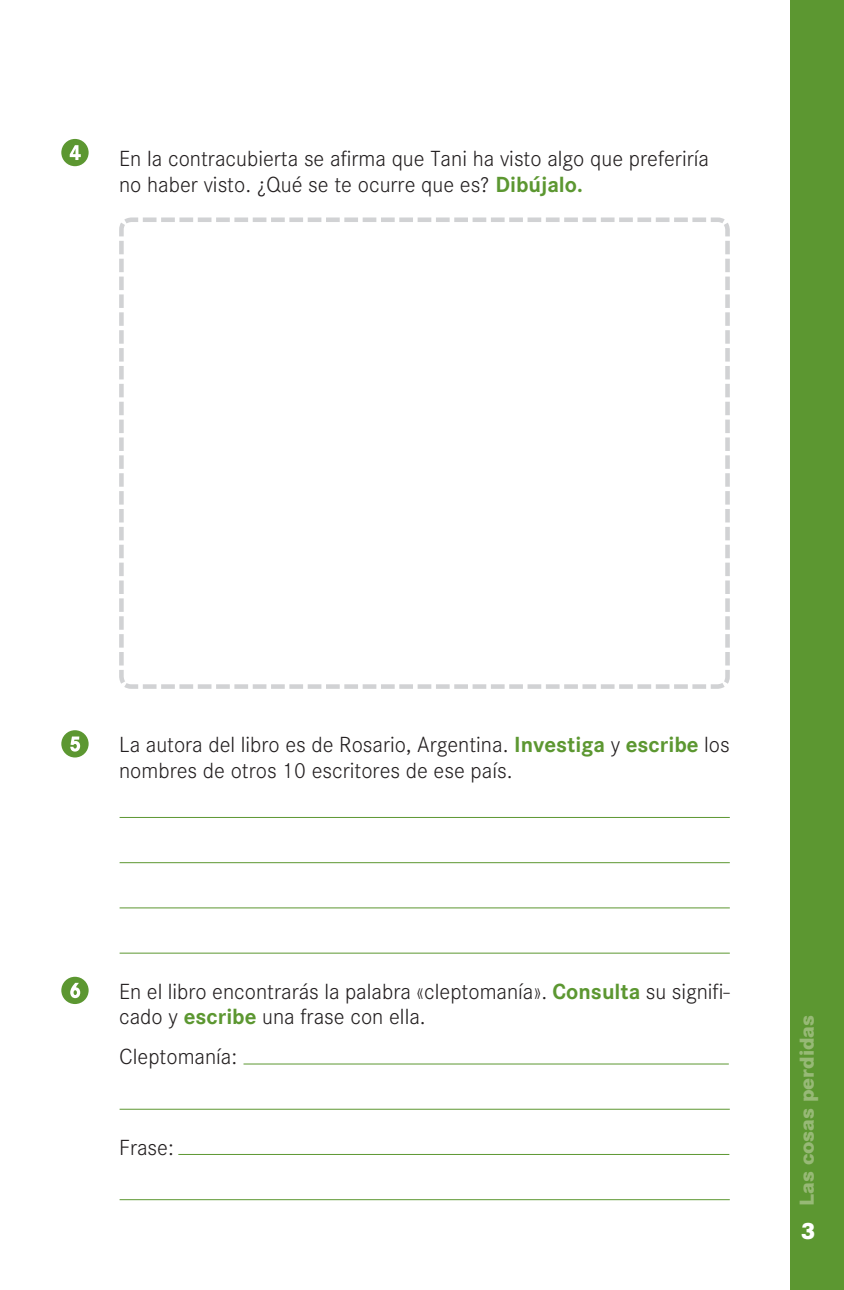
<style>
.page{position:relative;width:844px;height:1290px;background:#fff}
.page>*{position:absolute;margin:0;border:0;box-sizing:border-box;transform-origin:0 0}
.t1{font:800 24.5px "Corporate S";color:#fff}
.t2{font:300 22.75px/25.4px "Corporate S";color:#231f20}
.t3{font:800 21px "Corporate S";color:#97b976}
.s1{font-weight:700;color:#5c9731}
</style>
<div class="page">
<svg style="left:61px;top:139px;width:28px;height:27px"></svg>
<svg style="left:61px;top:730px;width:28px;height:27px"></svg>
<hr style="left:119px;top:817px;width:610px;height:1px;background:#5c9731">
<hr style="left:119px;top:862px;width:610px;height:1px;background:#5c9731">
<hr style="left:119px;top:907px;width:610px;height:1px;background:#5c9731">
<hr style="left:119px;top:953px;width:610px;height:1px;background:#5c9731">
<svg style="left:61px;top:977px;width:28px;height:27px"></svg>
<hr style="left:243px;top:1063px;width:485px;height:1px;background:#5c9731">
<hr style="left:119px;top:1109px;width:610px;height:1px;background:#5c9731">
<hr style="left:178px;top:1154px;width:551px;height:1px;background:#5c9731">
<hr style="left:119px;top:1199px;width:610px;height:1px;background:#5c9731">
<div style="left:789px;top:0;width:54px;height:1290px;background:#5c9731"></div>
<svg style="left:119px;top:217px;width:611px;height:472px"></svg>
<p class="t2" style="left:119px;top:148px;width:591px">En la contracubierta se afirma que Tani ha visto algo que preferiría no haber visto. ¿Qué se te ocurre que es? <span class="s1">Dibújalo.</span></p>
<p class="t2" style="left:119px;top:734px;width:612px">La autora del libro es de Rosario, Argentina. <span class="s1">Investiga</span> y <span class="s1">escribe</span> los nombres de otros 10 escritores de ese país.</p>
<p class="t2" style="left:119px;top:980px;width:612px">En el libro encontrarás la palabra «cleptomanía». <span class="s1">Consulta</span> su signifi&shy;cado y <span class="s1">escribe</span> una frase con ella.</p>
<p class="t2" style="left:119px;top:1046px;width:120px">Cleptomanía:</p>
<p class="t2" style="left:119px;top:1137px;width:56px">Frase:</p>
<p class="t3" style="left:798px;top:1205px;width:192px;rotate:-90deg">Las cosas perdidas</p>
<p class="t1" style="left:800px;top:1222px;width:17px">3</p>
</div>
